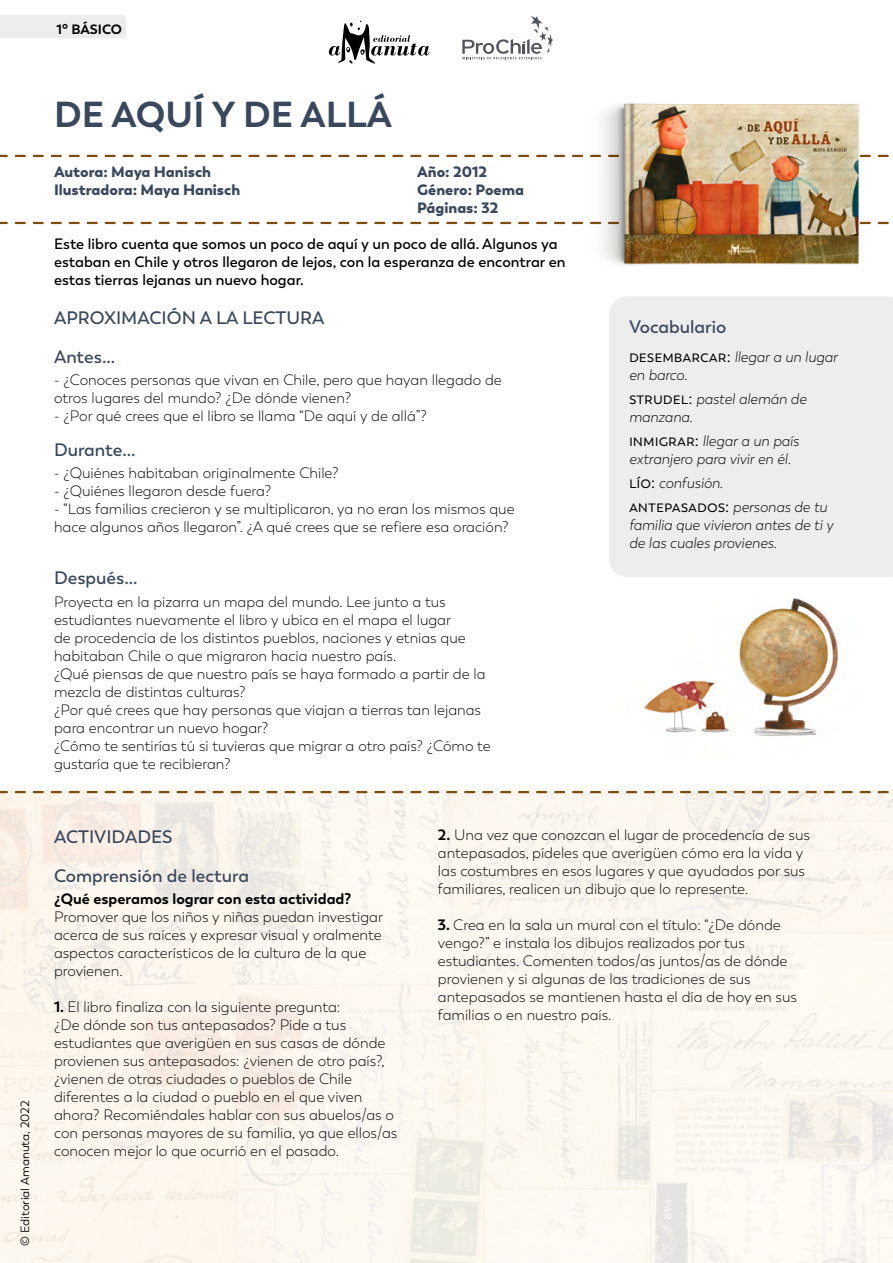
<style>
.page{position:relative;width:893px;height:1263px;background:#fff}
.page>*{position:absolute;margin:0;border:0;box-sizing:border-box;transform-origin:0 0}
.t1{font:700 36px "Boston";color:#39485d}
.t2{font:600 18px/38.5px "Boston";color:#39485d}
.t3{font:16.5px "Boston";color:#000}
.t4{font:300 15px/18px "Boston";color:#000}
.t5{font:italic 300 15px/18px "Boston";color:#000}
.t6{font:600 15px/18px "Boston";color:#000}
.t7{font:900 15px/18px "Boston";color:#39485d}
.t8{font:700 15px "Boston";color:#000}
.t9{font:700 13.5px "Boston";color:#000}
.t10{font:12px "Boston";color:#000}
.s1{font-weight:400;font-style:normal;font-size:16.5px}
.s2{font-weight:300;font-style:italic;font-size:15px}
.s3{font-weight:700}
</style>
<div class="page">
<img style="left:0;top:793px;width:893px;height:470px">
<img style="left:644px;top:597px;width:195px;height:139px">
<div style="left:0;top:15px;width:126px;height:23px;background:#ededed"></div>
<svg style="left:329px;top:21px;width:101px;height:43px"></svg>
<svg style="left:462px;top:16px;width:91px;height:43px"></svg>
<svg style="left:0;top:222px;width:889px;height:2px"></svg>
<svg style="left:0;top:155px;width:889px;height:2px"></svg>
<svg style="left:0;top:791px;width:893px;height:2px"></svg>
<div style="left:609px;top:296px;width:284px;height:281px;background:#ededed"></div>
<img style="left:566px;top:103px;width:321px;height:162px">
<p class="t9" style="left:57px;top:21px;width:67px">1° BÁSICO</p>
<p class="t10" style="left:18px;top:1246px;width:147px;rotate:-90deg">© Editorial Amanuta, 2022</p>
<h1 class="t1" style="left:54px;top:93px;width:340px">DE AQUÍ Y DE ALLÁ</h1>
<p class="t7" style="left:54px;top:163px;width:188px">Autora: Maya Hanisch<br>Ilustradora: Maya Hanisch</p>
<p class="t7" style="left:417px;top:163px;width:108px">Año: 2012<br>Género: Poema<br>Páginas: 32</p>
<p class="t6" style="left:54px;top:235px;width:513px">Este libro cuenta que somos un poco de aquí y un poco de allá. Algunos ya estaban en Chile y otros llegaron de lejos, con la esperanza de encontrar en estas tierras lejanas un nuevo hogar.</p>
<p class="t2" style="left:54px;top:299px;width:272px">APROXIMACIÓN A LA LECTURA<br>Antes...</p>
<p class="t4" style="left:54px;top:371px;width:449px">- ¿Conoces personas que vivan en Chile, pero que hayan llegado de otros lugares del mundo? ¿De dónde vienen?</p>
<p class="t4" style="left:54px;top:407px;width:374px">- ¿Por qué crees que el libro se llama “De aquí y de allá”?</p>
<p class="t2" style="left:54px;top:430px;width:83px">Durante...</p>
<p class="t4" style="left:54px;top:464px;width:286px">- ¿Quiénes habitaban originalmente Chile?</p>
<p class="t4" style="left:54px;top:482px;width:219px">- ¿Quiénes llegaron desde fuera?</p>
<p class="t4" style="left:54px;top:500px;width:462px">- “Las familias crecieron y se multiplicaron, ya no eran los mismos que hace algunos años llegaron”. ¿A qué crees que se refiere esa oración?</p>
<p class="t2" style="left:54px;top:559px;width:85px">Después...</p>
<p class="t4" style="left:54px;top:593px;width:438px">Proyecta en la pizarra un mapa del mundo. Lee junto a tus estudiantes nuevamente el libro y ubica en el mapa el lugar<br>de procedencia de los distintos pueblos, naciones y etnias que habitaban Chile o que migraron hacia nuestro país.<br>¿Qué piensas de que nuestro país se haya formado a partir de la mezcla de distintas culturas?<br>¿Por qué crees que hay personas que viajan a tierras tan lejanas para encontrar un nuevo hogar?<br>¿Cómo te sentirías tú si tuvieras que migrar a otro país? ¿Cómo te gustaría que te recibieran?</p>
<p class="t2" style="left:629px;top:308px;width:99px">Vocabulario</p>
<p class="t5" style="left:629px;top:348px;width:210px"><span class="s1">desembarcar:</span> llegar a un lugar en barco.</p>
<p class="t5" style="left:629px;top:390px;width:179px"><span class="s1">strudel:</span> pastel alemán de manzana.</p>
<p class="t5" style="left:629px;top:432px;width:172px"><span class="s1">inmigrar:</span> llegar a un país extranjero para vivir en él.</p>
<p class="t5" style="left:629px;top:474px;width:96px"><span class="s1">lío:</span> confusión.</p>
<p class="t3" style="left:629px;top:497px;width:200px">antepasados: <span class="s2">personas de tu</span></p>
<p class="t5" style="left:629px;top:516px;width:206px">familia que vivieron antes de ti y de las cuales provienes.</p>
<p class="t2" style="left:54px;top:818px;width:196px">ACTIVIDADES<br>Comprensión de lectura</p>
<p class="t8" style="left:54px;top:889px;width:299px">¿Qué esperamos lograr con esta actividad?</p>
<p class="t4" style="left:54px;top:908px;width:331px">Promover que los niños y niñas puedan investigar acerca de sus raíces y expresar visual y oralmente aspectos característicos de la cultura de la que provienen.</p>
<p class="t4" style="left:54px;top:998px;width:345px"><span class="s3">1.</span> El libro finaliza con la siguiente pregunta:<br>¿De dónde son tus antepasados? Pide a tus estudiantes que averigüen en sus casas de dónde provienen sus antepasados: ¿vienen de otro país?, ¿vienen de otras ciudades o pueblos de Chile diferentes a la ciudad o pueblo en el que viven ahora? Recomiéndales hablar con sus abuelos/as o con personas mayores de su familia, ya que ellos/as conocen mejor lo que ocurrió en el pasado.</p>
<p class="t4" style="left:438px;top:826px;width:373px"><span class="s3">2.</span> Una vez que conozcan el lugar de procedencia de sus antepasados, pídeles que averigüen cómo era la vida y las costumbres en esos lugares y que ayudados por sus familiares, realicen un dibujo que lo represente.</p>
<p class="t4" style="left:438px;top:916px;width:360px"><span class="s3">3.</span> Crea en la sala un mural con el título: “¿De dónde vengo?” e instala los dibujos realizados por tus estudiantes. Comenten todos/as juntos/as de dónde provienen y si algunas de las tradiciones de sus antepasados se mantienen hasta el día de hoy en sus familias o en nuestro país.</p>
</div>
